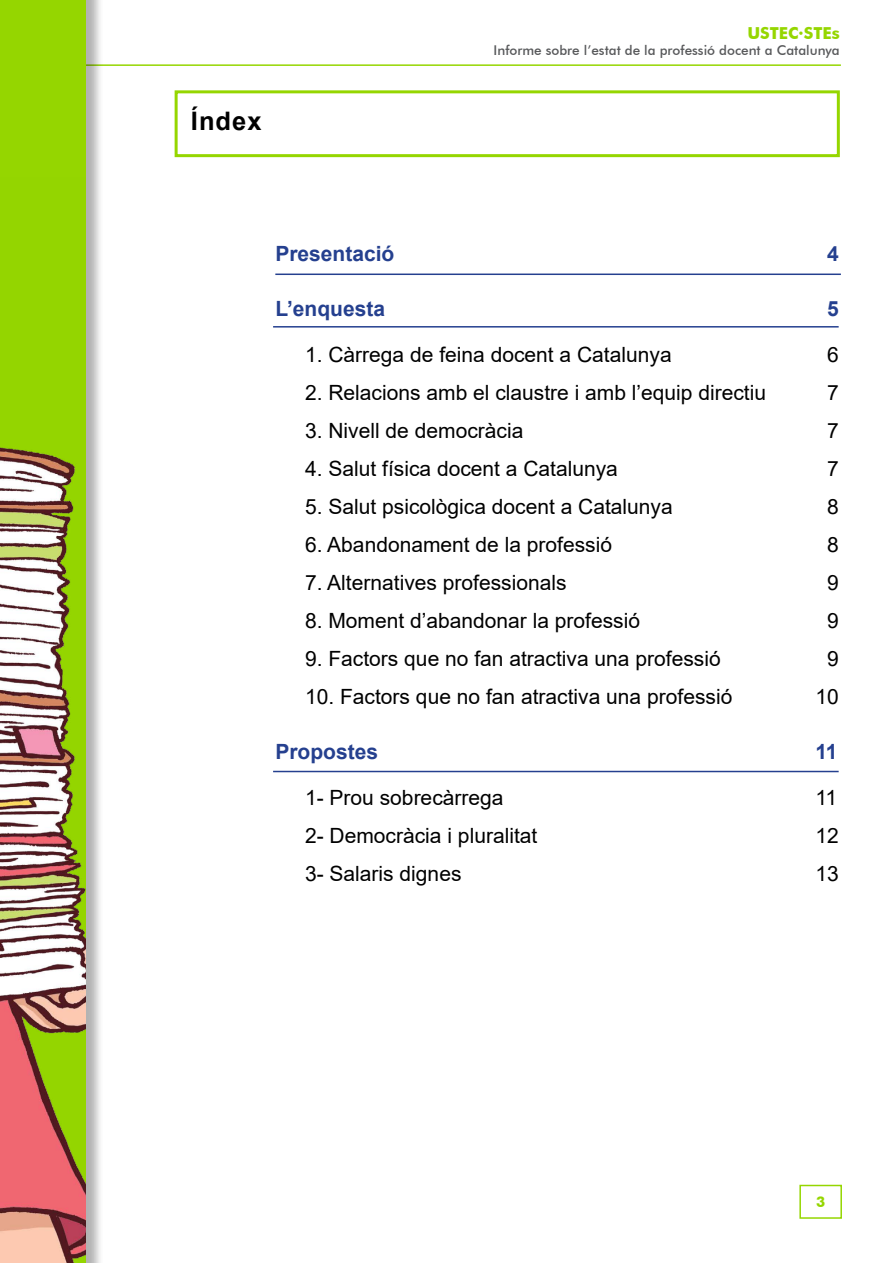
<style>
.page{position:relative;width:893px;height:1263px;background:#fff}
.page>*{position:absolute;margin:0;border:0;box-sizing:border-box;transform-origin:0 0}
.t1{font:700 25.5px "Arial";color:#000}
.t2{font:21px "Arial";color:#000}
.t3{font:700 21px "Arial";color:#25408f}
.t4{font:700 16.5px "Futura BT";color:#95d600}
.t5{font:700 14.7px "Futura BT";color:#95d600}
.t6{font:500 13.5px "Futura BT";color:#58595b}
</style>
<div class="page">
<div style="left:799px;top:1185px;width:43px;height:34px;border:2px solid #95d600"></div>
<hr style="left:33px;top:64px;width:808px;height:2px;background:#95d600">
<div style="left:0;top:0;width:104px;height:1263px;background:#000;opacity:.3"></div>
<div style="left:0;top:0;width:86px;height:1263px;background:#95d600"></div>
<img style="left:0;top:447px;width:86px;height:816px">
<div style="left:175px;top:90px;width:665px;height:67px;border:3px solid #95d600"></div>
<hr style="left:275px;top:274px;width:566px;height:1px;background:#25408f">
<hr style="left:273px;top:326px;width:566px;height:2px;background:#25408f">
<hr style="left:273px;top:771px;width:566px;height:1px;background:#25408f">
<p class="t1" style="left:191px;top:103px;width:72px">Índex</p>
<p class="t4" style="left:747px;top:23px;width:94px">USTEC·STEs</p>
<p class="t6" style="left:494px;top:42px;width:348px">Informe sobre l’estat de la professió docent a Catalunya</p>
<p class="t3" style="left:275px;top:238px;width:121px">Presentació</p>
<p class="t3" style="left:827px;top:238px;width:13px">4</p>
<p class="t3" style="left:275px;top:293px;width:111px">L’enquesta</p>
<p class="t3" style="left:827px;top:293px;width:13px">5</p>
<p class="t2" style="left:305px;top:340px;width:368px">1. Càrrega de feina docent a Catalunya</p>
<p class="t2" style="left:827px;top:340px;width:13px">6</p>
<p class="t2" style="left:305px;top:378px;width:462px">2. Relacions amb el claustre i amb l’equip directiu</p>
<p class="t2" style="left:827px;top:378px;width:13px">7</p>
<p class="t2" style="left:305px;top:416px;width:220px">3. N ivell de democràcia</p>
<p class="t2" style="left:827px;top:416px;width:13px">7</p>
<p class="t2" style="left:305px;top:454px;width:314px">4. Salut física docent a Catalunya</p>
<p class="t2" style="left:827px;top:454px;width:13px">7</p>
<p class="t2" style="left:305px;top:492px;width:369px">5. Salut psicològica docent a Catalunya</p>
<p class="t2" style="left:827px;top:492px;width:13px">8</p>
<p class="t2" style="left:305px;top:530px;width:309px">6. Abandonament de la professió</p>
<p class="t2" style="left:827px;top:530px;width:13px">8</p>
<p class="t2" style="left:305px;top:568px;width:263px">7. Alternatives professionals</p>
<p class="t2" style="left:827px;top:568px;width:13px">9</p>
<p class="t2" style="left:305px;top:606px;width:336px">8. Moment d’abandonar la professió</p>
<p class="t2" style="left:827px;top:606px;width:13px">9</p>
<p class="t2" style="left:305px;top:644px;width:417px">9. Factors que no fan atractiva una professió</p>
<p class="t2" style="left:827px;top:644px;width:13px">9</p>
<p class="t2" style="left:305px;top:682px;width:429px">10. Factors que no fan atractiva una professió</p>
<p class="t2" style="left:815px;top:682px;width:25px">10</p>
<p class="t3" style="left:275px;top:736px;width:104px">Propostes</p>
<p class="t3" style="left:815px;top:736px;width:24px">11</p>
<p class="t2" style="left:305px;top:783px;width:200px">1- Prou sobrecàrrega</p>
<p class="t2" style="left:815px;top:783px;width:23px">11</p>
<p class="t2" style="left:305px;top:821px;width:234px">2- Democràcia i pluralitat</p>
<p class="t2" style="left:815px;top:821px;width:25px">12</p>
<p class="t2" style="left:305px;top:859px;width:158px">3- Salaris dignes</p>
<p class="t2" style="left:815px;top:859px;width:25px">13</p>
<p class="t5" style="left:816px;top:1193px;width:11px">3</p>
</div>
